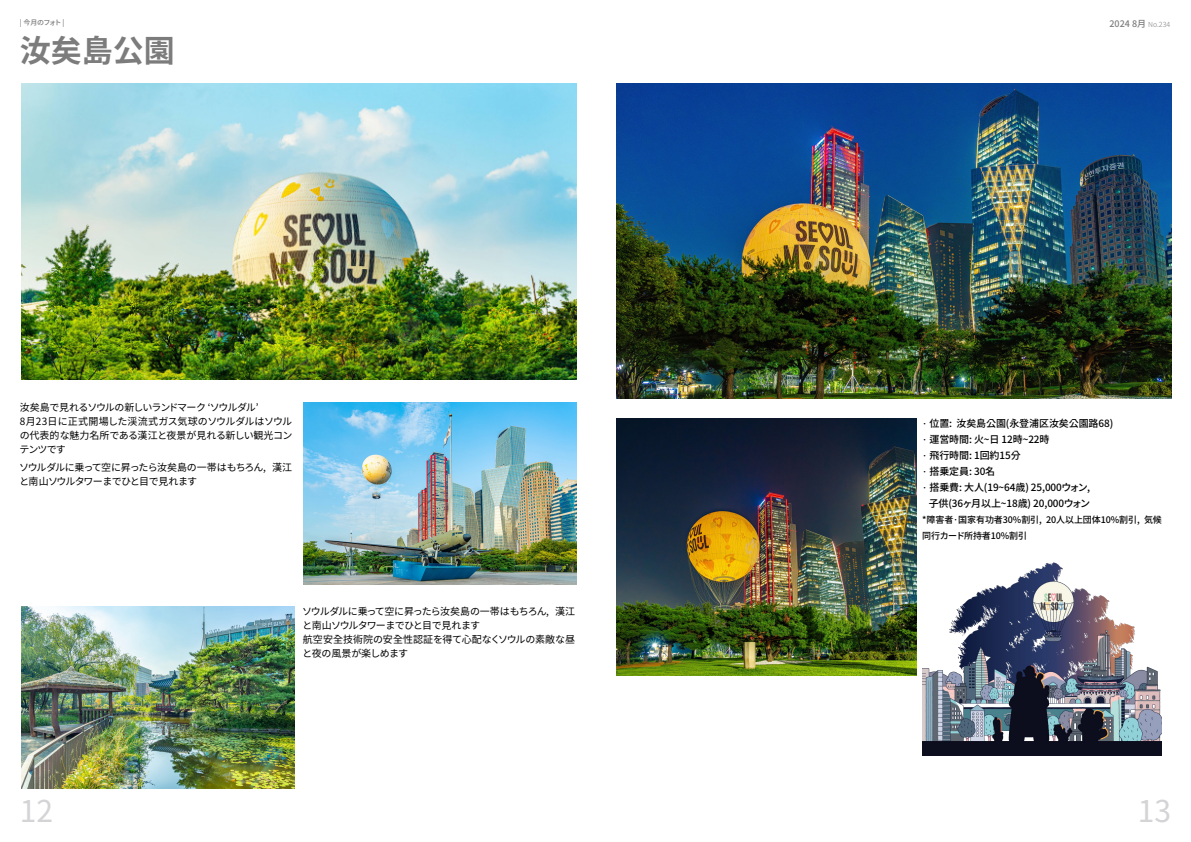
<style>
.page{position:relative;width:1191px;height:842px;background:#fff}
.page>*{position:absolute;margin:0;border:0;box-sizing:border-box;transform-origin:0 0}
.t1{font:700 31px "Noto Sans JP";color:#7d7c7d}
.t2{font:30px "Noto Sans CJ Kkr";color:#d4d3d6}
.t3{font:10px/14px "Noto Sans CJ Kkr";letter-spacing:-.035em;color:#000}
.t4{font:500 10px "Noto Sans CJ Kkr";letter-spacing:-.01em;color:#000}
.t5{font:10px/14px "Noto Sans CJ Kkr";letter-spacing:-.06em;color:#000}
.t6{font:500 9px/16px "Noto Sans CJ Kkr";letter-spacing:-.01em;color:#000}
.t7{font:500 9px "Noto Sans CJ Kkr";color:#7d7c7d}
.t8{font:500 7px "Noto Sans CJ Kkr";letter-spacing:-.095em;color:#7d7c7d}
.s1{font-weight:300;font-size:7px}
.s2{font-size:9px}
</style>
<div class="page">
<img style="left:21px;top:84px;width:555px;height:296px">
<img style="left:303px;top:402px;width:273px;height:182px">
<img style="left:21px;top:607px;width:273px;height:182px">
<img style="left:616px;top:419px;width:300px;height:256px">
<img style="left:616px;top:84px;width:555px;height:314px">
<img style="left:922px;top:562px;width:239px;height:193px">
<p class="t8" style="left:20px;top:19px;width:46px">| 今月のフォト |</p>
<h1 class="t1" style="left:20px;top:33px;width:156px">汝矣島公園</h1>
<p class="t3" style="left:19px;top:400px;width:275px">汝矣島で見れるソウルの新しいランドマーク ‘ソウルダル’<br>8月23日に正式開場した渓流式ガス気球のソウルダルはソウルの代表的な魅力名所である漢江と夜景が見れる新しい観光コンテンツです</p>
<p class="t5" style="left:19px;top:461px;width:274px">ソウルダルに乗って空に昇ったら汝矣島の一帯はもちろん, 漢江と南山ソウルタワーまでひと目で見れます</p>
<p class="t3" style="left:302px;top:604px;width:274px">ソウルダルに乗って空に昇ったら汝矣島の一帯はもちろん, 漢江と南山ソウルタワーまでひと目で見れます<br>航空安全技術院の安全性認証を得て心配なくソウルの素敵な昼と夜の風景が楽しめます</p>
<h2 class="t2" style="left:20px;top:794px;width:35px">12</h2>
<p class="t7" style="left:1109px;top:19px;width:62px">2024 8月 <span class="s1">No.234</span></p>
<p class="t4" style="left:922px;top:417px;width:192px"><span class="s2">·</span> 位置: 汝矣島公園(永登浦区汝矣公園路68)</p>
<p class="t4" style="left:922px;top:433px;width:129px"><span class="s2">·</span> 運営時間: 火~日 12時~22時</p>
<p class="t4" style="left:922px;top:449px;width:100px"><span class="s2">·</span> 飛行時間: 1回約15分</p>
<p class="t4" style="left:922px;top:465px;width:75px"><span class="s2">·</span> 搭乗定員: 30名</p>
<p class="t4" style="left:922px;top:481px;width:169px"><span class="s2">·</span> 搭乗費: 大人(19~64歳) 25,000ウォン,</p>
<p class="t4" style="left:928px;top:497px;width:163px">子供(36ヶ月以上~18歳) 20,000ウォン</p>
<p class="t6" style="left:922px;top:512px;width:241px">*障害者·国家有功者30%割引, 20人以上団体10%割引, 気候同行カード所持者10%割引</p>
<h2 class="t2" style="left:1137px;top:794px;width:35px">13</h2>
</div>
